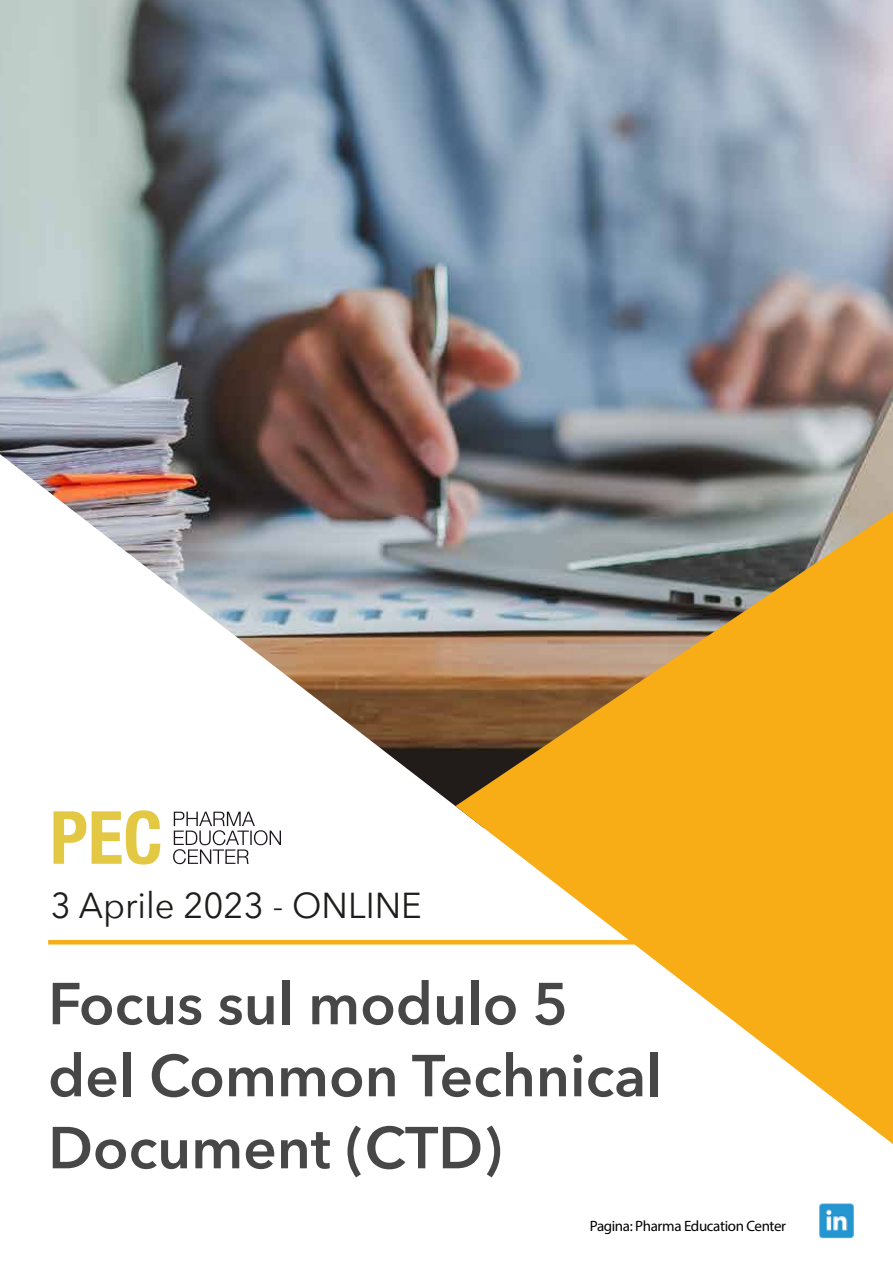
<style>
.page{position:relative;width:893px;height:1263px;background:#fff}
.page>*{position:absolute;margin:0;border:0;box-sizing:border-box;transform-origin:0 0}
.t1{font:600 58.5px/72px "Avenir Next";color:#484748}
.t2{font:36px "Avenir Next";color:#1d1d1b;scale:.96 1}
.t3{font:15px "Myriad Pro";letter-spacing:-.025em;color:#000101}
</style>
<div class="page">
<img style="left:0;top:0;width:893px;height:454px">
<img style="left:0;top:454px;width:893px;height:491px">
<svg style="left:455px;top:511px;width:438px;height:633px;fill:#f8ac16"></svg>
<hr style="left:48px;top:940px;width:626px;height:4px;background:#f8ac15">
<svg style="left:54px;top:810px;width:106px;height:54px"></svg>
<svg style="left:173px;top:812px;width:108px;height:52px"></svg>
<img style="left:819px;top:1203px;width:35px;height:36px">
<p class="t2" style="left:51px;top:875px;width:388px">3 Aprile 2023 - ONLINE</p>
<p class="t1" style="left:48px;top:966px;width:615px">Focus sul modulo 5 del Common Technical<br>Document (CTD)</p>
<p class="t3" style="left:590px;top:1217px;width:198px">Pagina: Pharma Education Center</p>
</div>
